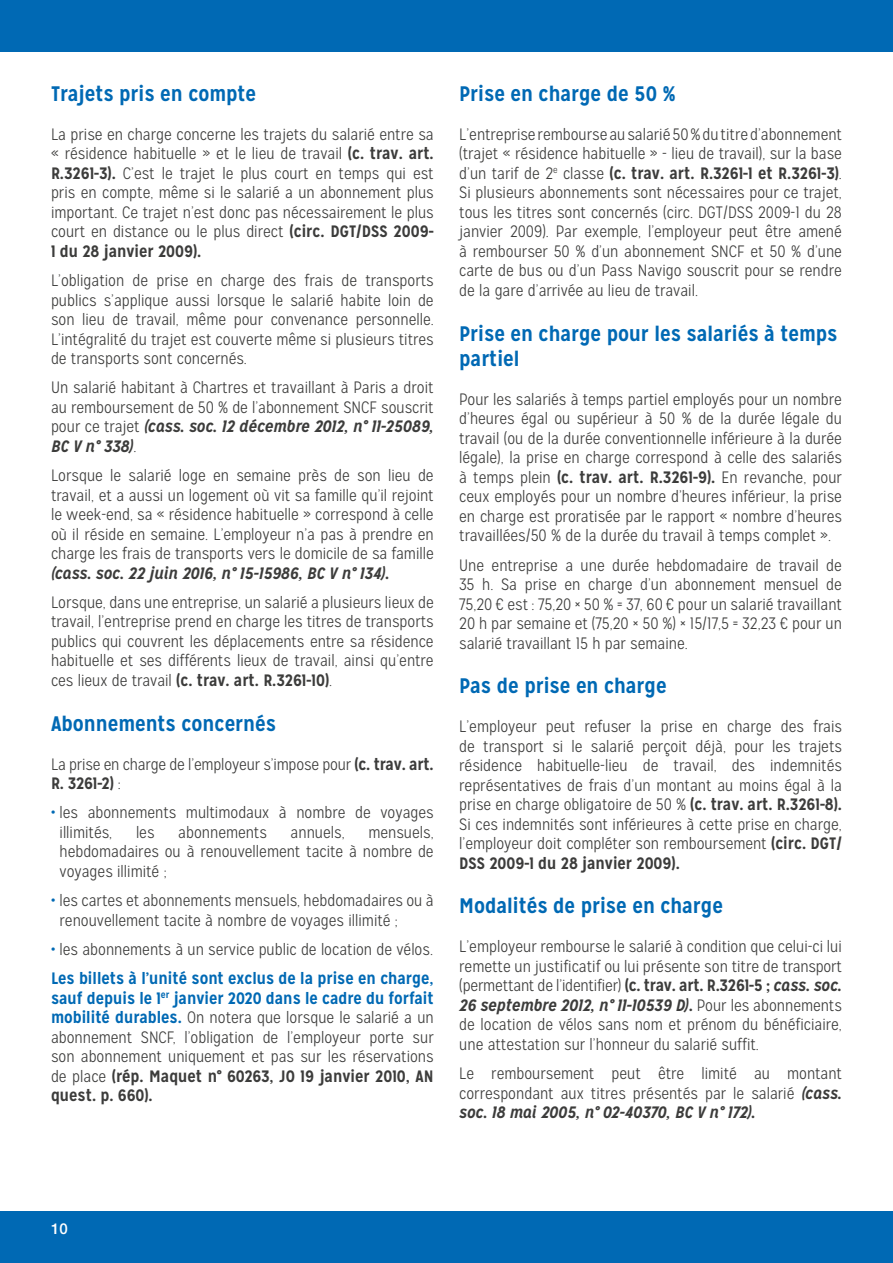
<style>
.page{position:relative;width:893px;height:1263px;background:#fff}
.page>*{position:absolute;margin:0;border:0;box-sizing:border-box;transform-origin:0 0}
.t1{font:700 21px/25.2px "Mission Gothic";color:#0069b4}
.t2{font:300 16.5px/19.5px "Mission Gothic";color:#3c3c3b;text-align:justify}
.t3{font:italic 700 16.5px "Mission Gothic";color:#3c3c3b}
.t4{font:500 15px "Helvetica Neue";color:#fff}
.s1{font-weight:700}
.s2{font-weight:700;font-style:italic}
.s3{font-weight:900;color:#0069b4}
.s4{font-weight:700;color:#0069b4}
</style>
<div class="page">
<div style="left:0;top:0;width:893px;height:51px;background:#0069b4"></div>
<div style="left:0;top:1212px;width:893px;height:51px;background:#0069b4"></div>
<p class="t1" style="left:51px;top:81px;width:207px">Trajets pris en compte</p>
<p class="t2" style="left:51px;top:125px;width:384px">La prise en charge concerne les trajets du salarié entre sa « résidence habituelle » et le lieu de travail <span class="s1">(c. trav. art.<br>R.3261-3).</span> C’est le trajet le plus court en temps qui est pris en compte, même si le salarié a un abonnement plus important. Ce trajet n’est donc pas nécessairement le plus court en distance ou le plus direct <span class="s1">(circ. DGT/DSS 2009- 1 du 28 janvier 2009).</span></p>
<p class="t2" style="left:51px;top:271px;width:384px">L’obligation de prise en charge des frais de transports publics s’applique aussi lorsque le salarié habite loin de son lieu de travail, même pour convenance personnelle.<br>L’intégralité du trajet est couverte même si plusieurs titres de transports sont concernés.</p>
<p class="t2" style="left:51px;top:378px;width:384px">Un salarié habitant à Chartres et travaillant à Paris a droit au remboursement de 50 % de l’abonnement SNCF souscrit pour ce trajet <span class="s2">(cass. soc. 12 décembre 2012, n° 11-25089, BC V n° 338)</span>.</p>
<p class="t2" style="left:51px;top:466px;width:384px">Lorsque le salarié loge en semaine près de son lieu de travail, et a aussi un logement où vit sa famille qu’il rejoint le week-end, sa « résidence habituelle » correspond à celle où il réside en semaine. L’employeur n’a pas à prendre en charge les frais de transports vers le domicile de sa famille</p>
<p class="t3" style="left:51px;top:562px;width:340px">(cass. soc. 22 juin 2016, n° 15-15986, BC V n° 134).</p>
<p class="t2" style="left:51px;top:593px;width:384px">Lorsque, dans une entreprise, un salarié a plusieurs lieux de travail, l’entreprise prend en charge les titres de transports publics qui couvrent les déplacements entre sa résidence habituelle et ses différents lieux de travail, ainsi qu’entre ces lieux de travail <span class="s1">(c. trav. art. R.3261-10)</span>.</p>
<p class="t1" style="left:51px;top:711px;width:227px">Abonnements concernés</p>
<p class="t2" style="left:51px;top:754px;width:384px">La prise en charge de l’employeur s’impose pour <span class="s1">(c. trav. art.<br>R. 3261-2)</span> :</p>
<p class="t2" style="left:60px;top:803px;width:376px;text-indent:-9px"><span class="s3">·</span> les abonnements multimodaux à nombre de voyages illimités,</p>
<p class="t2" style="left:60px;top:823px;width:376px;text-indent:309px">mensuels, hebdomadaires ou à renouvellement tacite à nombre de voyages illimité ;</p>
<p class="t2" style="left:60px;top:891px;width:376px;text-indent:-9px"><span class="s3">·</span> les cartes et abonnements mensuels, hebdomadaires ou à renouvellement tacite à nombre de voyages illimité ;</p>
<p class="t2" style="left:51px;top:935px;width:384px;line-height:29.2px"><span class="s3">·</span> les abonnements à un service public de location de vélos.<br><span class="s4">Les billets à l’unité sont exclus de la prise en charge,</span></p>
<p class="t2" style="left:51px;top:988px;width:384px"><span class="s4">sauf depuis le 1</span><sup>er</sup> <span class="s4">janvier 2020 dans le cadre du forfait mobilité durables.</span> On notera que lorsque le salarié a un abonnement SNCF, l’obligation de l’employeur porte sur son abonnement uniquement et pas sur les réservations de place <span class="s1">(rép. Maquet n° 60263, JO 19 janvier 2010, AN quest. p. 660).</span></p>
<p class="t2" style="left:136px;top:823px;width:20px">les</p>
<p class="t2" style="left:178px;top:823px;width:90px">abonnements</p>
<p class="t2" style="left:291px;top:823px;width:56px">annuels,</p>
<p class="t1" style="left:459px;top:81px;width:218px">Prise en charge de 50 %</p>
<p class="t2" style="left:459px;top:125px;width:384px">L’entreprise rembourse au salarié 50 % du titre d’abonnement (trajet « résidence habituelle » - lieu de travail), sur la base d’un tarif de 2<sup>e</sup> classe <span class="s1">(c. trav. art. R.3261-1 et R.3261-3)</span>.<br>Si plusieurs abonnements sont nécessaires pour ce trajet, tous les titres sont concernés (circ. DGT/DSS 2009-1 du 28 janvier 2009). Par exemple, l’employeur peut être amené à rembourser 50 % d’un abonnement SNCF et 50 % d’une carte de bus ou d’un Pass Navigo souscrit pour se rendre de la gare d’arrivée au lieu de travail.</p>
<p class="t1" style="left:459px;top:321px;width:380px">Prise en charge pour les salariés à temps partiel</p>
<p class="t2" style="left:459px;top:389px;width:384px">Pour les salariés à temps partiel employés pour un nombre d’heures égal ou supérieur à 50 % de la durée légale du travail (ou de la durée conventionnelle inférieure à la durée légale), la prise en charge correspond à celle des salariés à temps plein <span class="s1">(c. trav. art. R.3261-9).</span> En revanche, pour ceux employés pour un nombre d’heures inférieur, la prise en charge est proratisée par le rapport « nombre d’heures travaillées/50 % de la durée du travail à temps complet ».</p>
<p class="t2" style="left:459px;top:555px;width:384px">Une entreprise a une durée hebdomadaire de travail de 35 h. Sa prise en charge d’un abonnement mensuel de 75,20 € est : 75,20 × 50 % = 37, 60 € pour un salarié travaillant 20 h par semaine et (75,20 × 50 %) × 15/17,5 = 32,23 € pour un salarié travaillant 15 h par semaine.</p>
<p class="t1" style="left:459px;top:673px;width:209px">Pas de prise en charge</p>
<p class="t2" style="left:459px;top:717px;width:384px">L’employeur peut refuser la prise en charge des frais de transport si le salarié perçoit déjà, pour les trajets résidence habituelle-lieu de travail, des indemnités représentatives de frais d’un montant au moins égal à la prise en charge obligatoire de 50 % <span class="s1">(c. trav. art. R.3261-8).<br></span>Si ces indemnités sont inférieures à cette prise en charge, l’employeur doit compléter son remboursement <span class="s1">(circ. DGT/ DSS 2009-1 du 28 janvier 2009).</span></p>
<p class="t1" style="left:459px;top:893px;width:265px">Modalités de prise en charge</p>
<p class="t2" style="left:459px;top:937px;width:384px">L’employeur rembourse le salarié à condition que celui-ci lui remette un justificatif ou lui présente son titre de transport (permettant de l’identifier) <span class="s1">(c. trav. art. R.3261-5 ;</span> <span class="s2">cass. soc.<br>26 septembre 2012, n° 11-10539 D)</span><span class="s1">.</span> Pour les abonnements de location de vélos sans nom et prénom du bénéficiaire, une attestation sur l’honneur du salarié suffit.</p>
<p class="t2" style="left:459px;top:1064px;width:384px">Le remboursement peut être limité au montant correspondant aux titres présentés par le salarié <span class="s2">(cass. soc. 18 mai 2005, n° 02-40370, BC V n° 172).</span></p>
<p class="t4" style="left:51px;top:1220px;width:18px">10</p>
</div>
